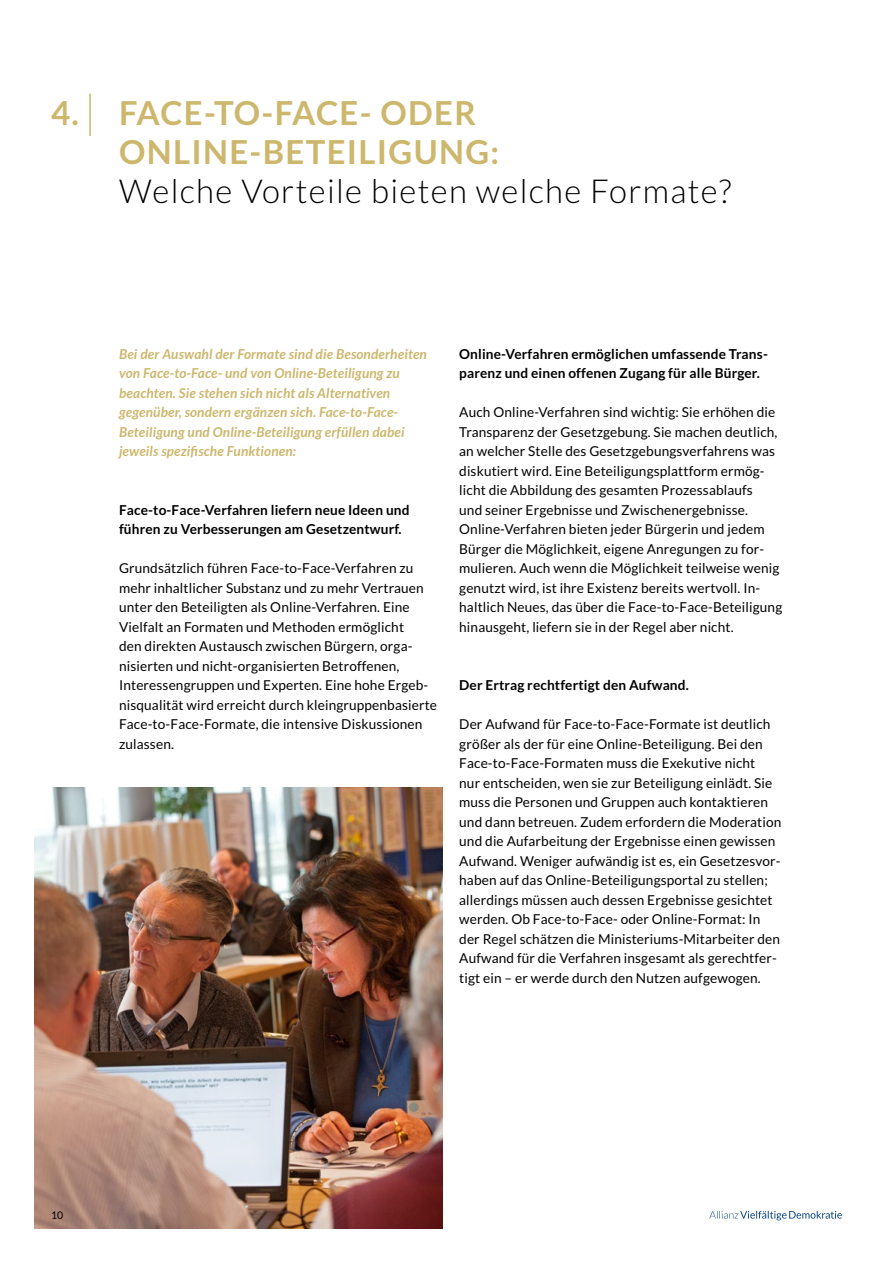
<style>
.page{position:relative;width:893px;height:1263px;background:#fff}
.page>*{position:absolute;margin:0;border:0;box-sizing:border-box;transform-origin:0 0}
.t1{font:700 33px/39px "Lato";letter-spacing:.04em;color:#ccb76d}
.t2{font:300 33px "Lato";letter-spacing:.04em;color:#000}
.t3{font:13.65px/19.5px "Lato";letter-spacing:.01em;color:#000}
.t4{font:italic 700 13.65px/19.5px "Lato";letter-spacing:.01em;color:#ccb76d}
.t5{font:700 13.65px/19.5px "Lato";letter-spacing:.01em;color:#000}
.t6{font:10.5px "Lato";color:#000}
</style>
<div class="page">
<hr style="left:89px;top:94px;width:2px;height:42px;background:#ccb76d">
<img style="left:34px;top:788px;width:408px;height:441px">
<svg style="left:709px;top:1211px;width:133px;height:9px"></svg>
<h1 class="t1" style="left:51px;top:93px;width:29px">4.</h1>
<h1 class="t1" style="left:119px;top:93px;width:382px">FACE-TO-FACE- ODER<br>ONLINE-BETEILIGUNG:</h1>
<h1 class="t2" style="left:119px;top:173px;width:614px">Welche Vorteile bieten welche Formate?</h1>
<p class="t4" style="left:119px;top:344px;width:309px">Bei der Auswahl der Formate sind die Besonderheiten von Face-to-Face- und von Online-Beteiligung zu beachten. Sie stehen sich nicht als Alternativen gegenüber, sondern ergänzen sich. Face-to-Face-Beteiligung und Online-Beteiligung erfüllen dabei jeweils spezifische Funktionen:</p>
<p class="t5" style="left:119px;top:500px;width:292px">Face-to-Face-Verfahren liefern neue Ideen und führen zu Verbesserungen am Gesetzentwurf.</p>
<p class="t3" style="left:119px;top:558px;width:319px">Grundsätzlich führen Face-to-Face-Verfahren zu mehr inhaltlicher Substanz und zu mehr Vertrauen unter den Beteiligten als Online-Verfahren. Eine Vielfalt an Formaten und Methoden ermöglicht<br>den direkten Austausch zwischen Bürgern, orga&shy;nisierten und nicht-organisierten Betroffenen, Interessengruppen und Experten. Eine hohe Ergeb&shy;nisqualität wird erreicht durch kleingruppenbasierte Face-to-Face-Formate, die intensive Diskussionen zulassen.</p>
<p class="t5" style="left:459px;top:344px;width:310px">Online-Verfahren ermöglichen umfassende Trans&shy;parenz und einen offenen Zugang für alle Bürger.</p>
<p class="t3" style="left:459px;top:402px;width:325px">Auch Online-Verfahren sind wichtig: Sie erhöhen die Transparenz der Gesetzgebung. Sie machen deutlich, an welcher Stelle des Gesetzgebungsverfahrens was diskutiert wird. Eine Beteiligungsplattform ermög&shy;licht die Abbildung des gesamten Prozessablaufs<br>und seiner Ergebnisse und Zwischenergebnisse.<br>Online-Verfahren bieten jeder Bürgerin und jedem Bürger die Möglichkeit, eigene Anregungen zu for&shy;mulieren. Auch wenn die Möglichkeit teilweise wenig genutzt wird, ist ihre Existenz bereits wertvoll. In&shy;haltlich Neues, das über die Face-to-Face-Beteiligung hinausgeht, liefern sie in der Regel aber nicht.</p>
<p class="t5" style="left:459px;top:675px;width:231px">Der Ertrag rechtfertigt den Aufwand.</p>
<p class="t3" style="left:459px;top:714px;width:324px">Der Aufwand für Face-to-Face-Formate ist deutlich größer als der für eine Online-Beteiligung. Bei den Face-to-Face-Formaten muss die Exekutive nicht<br>nur entscheiden, wen sie zur Beteiligung einlädt. Sie muss die Personen und Gruppen auch kontaktieren und dann betreuen. Zudem erfordern die Moderation und die Aufarbeitung der Ergebnisse einen gewissen Aufwand. Weniger aufwändig ist es, ein Gesetzesvor&shy;haben auf das Online-Beteiligungsportal zu stellen; allerdings müssen auch dessen Ergebnisse gesichtet werden. Ob Face-to-Face- oder Online-Format: In der Regel schätzen die Ministeriums-Mitarbeiter den Aufwand für die Verfahren insgesamt als gerechtfer&shy;tigt ein – er werde durch den Nutzen aufgewogen.</p>
<p class="t6" style="left:51px;top:1209px;width:14px">10</p>
</div>
